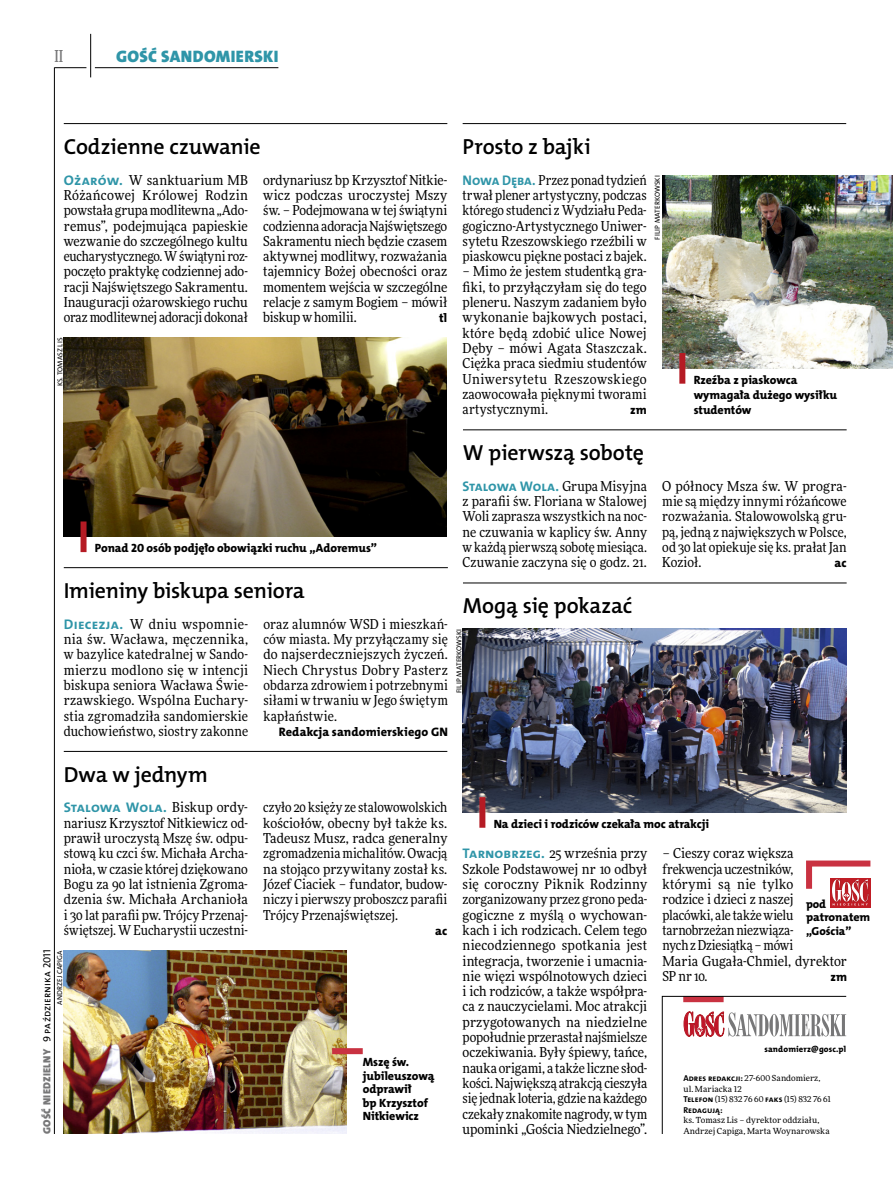
<style>
.page{position:relative;width:893px;height:1191px;background:#fff}
.page>*{position:absolute;margin:0;border:0;box-sizing:border-box;transform-origin:0 0}
.t1{font:21.9px "The Mix HP6 Se Bld";letter-spacing:-.01em;color:#000}
.t2{font:16.65px "The Mix HP9 Blk";letter-spacing:.02em;color:#2f95a8}
.t3{font:500 16.5px "Freeday Narrow";color:#777778;scale:.9 1}
.t4{font:13.95px "The Mix HP7 Bld";letter-spacing:-.005em;color:#2f95a8}
.t5{font:13.65px/15.3px "Freeday Narrow News";color:#000;text-align:justify}
.t6{font:12.3px "The Mix HP8 Ex Bld";letter-spacing:.01em;color:#000}
.t7{font:12px/13.5px "The Mix HP8 Ex Bld";letter-spacing:-.005em;color:#000}
.t8{font:11.7px/13.5px "The Mix HP8 Ex Bld";letter-spacing:-.005em;color:#000}
.t9{font:10.5px "The Mix HP5 Plain";letter-spacing:.015em;color:#000}
.t10{font:8.55px "The Mix HP8 Ex Bld";letter-spacing:.015em;color:#000}
.t11{font:8.55px "The Mix HP7 Bld";color:#000}
.t12{font:8.4px/10.5px "Freeday News";letter-spacing:.01em;color:#000}
.t13{font:7.2px "The Mix HP5 Plain";letter-spacing:.015em;color:#000}
.s1{font-family:"The Mix HP7 Bld";font-size:13.95px;color:#2f95a8}
.s2{font-family:"Freeday Narrow News";font-size:13.65px;color:#000}
.s3{font-family:"The Mix HP9 Blk";color:#777778}
.s4{font-family:"The Mix HP7 Bld";font-size:8.55px}
</style>
<div class="page">
<hr style="left:54px;top:67px;width:1px;height:1067px;background:#000">
<hr style="left:90px;top:34px;width:1px;height:43px;background:#000">
<hr style="left:54px;top:67px;width:32px;height:1px;background:#000">
<hr style="left:95px;top:67px;width:183px;height:1px;background:#000">
<svg style="left:662px;top:996px;width:185px;height:138px"></svg>
<hr style="left:64px;top:123px;width:383px;height:1px;background:#000">
<img style="left:64px;top:338px;width:382px;height:199px">
<img style="left:463px;top:628px;width:383px;height:184px">
<div style="left:81px;top:521px;width:6px;height:31px;background:#b51b24"></div>
<hr style="left:64px;top:567px;width:384px;height:1px;background:#000">
<hr style="left:463px;top:429px;width:384px;height:1px;background:#000">
<hr style="left:463px;top:583px;width:384px;height:1px;background:#000">
<svg style="left:830px;top:905px;width:40px;height:2px"></svg>
<svg style="left:806px;top:860px;width:65px;height:45px"></svg>
<hr style="left:64px;top:751px;width:383px;height:1px;background:#000">
<img style="left:64px;top:950px;width:283px;height:183px">
<hr style="left:463px;top:123px;width:383px;height:1px;background:#000">
<div style="left:479px;top:797px;width:6px;height:30px;background:#b51b24"></div>
<img style="left:663px;top:175px;width:230px;height:193px">
<div style="left:679px;top:353px;width:6px;height:31px;background:#b51b24"></div>
<div style="left:332px;top:1048px;width:31px;height:6px;background:#c93241"></div>
<p class="t3" style="left:54px;top:46px;width:11px">II</p>
<p class="t2" style="left:116px;top:46px;width:164px">GOŚĆ SANDOMIERSKI</p>
<h1 class="t1" style="left:64px;top:132px;width:198px">Codzienne czuwanie</h1>
<p class="t5" style="left:64px;top:172px;width:186px"><span class="s1">Ożarów.</span> W sanktuarium MB Różańcowej Królowej Rodzin powstała grupa modlitewna „Ado&shy;remus”, podejmująca papieskie wezwanie do szczególnego kultu eucharystycznego. W świątyni roz&shy;poczęto praktykę codziennej ado&shy;racji Najświętszego Sakramentu.<br>Inauguracji ożarowskiego ruchu oraz modlitewnej adoracji dokonał</p>
<p class="t5" style="left:263px;top:172px;width:186px">ordynariusz bp Krzysztof Nitkie&shy;wicz podczas uroczystej Mszy św. – Podejmowana w tej świątyni codzienna adoracja Najświętszego Sakramentu niech będzie czasem aktywnej modlitwy, rozważania tajemnicy Bożej obecności oraz momentem wejścia w szczególne relacje z samym Bogiem – mówił biskup w homilii.</p>
<p class="t6" style="left:439px;top:310px;width:10px">tl</p>
<p class="t13" style="left:55px;top:386px;width:50px;rotate:-90deg">Ks. Tomasz Lis</p>
<h1 class="t1" style="left:463px;top:132px;width:130px">Prosto z bajki</h1>
<p class="t5" style="left:463px;top:172px;width:186px"><span class="s1">Nowa Dęba.</span> Przez ponad tydzień trwał plener artystyczny, podczas którego studenci z Wydziału Peda&shy;gogiczno-Artystycznego Uniwer&shy;sytetu Rzeszowskiego rzeźbili w piaskowcu piękne postaci z bajek.</p>
<p class="t5" style="left:463px;top:264px;width:186px">– Mimo że jestem studentką gra&shy;fiki, to przyłączyłam się do tego pleneru. Naszym zadaniem było wykonanie bajkowych postaci, które będą zdobić ulice Nowej Dęby – mówi Agata Staszczak.<br>Ciężka praca siedmiu studentów Uniwersytetu Rzeszowskiego zaowocowała pięknymi tworami artystycznymi.</p>
<p class="t6" style="left:630px;top:402px;width:18px">zm</p>
<p class="t13" style="left:653px;top:240px;width:66px;rotate:-90deg">Filip Materkowski</p>
<p class="t7" style="left:694px;top:372px;width:145px;line-height:15.3px">Rzeźba z piaskowca wymagała dużego wysiłku studentów</p>
<p class="t7" style="left:95px;top:541px;width:284px">Ponad 20 osób podjęło obowiązki ruchu „Adoremus”</p>
<h1 class="t1" style="left:64px;top:576px;width:243px">Imieniny biskupa seniora</h1>
<p class="t5" style="left:64px;top:616px;width:186px"><span class="s1">Diecezja.</span> W dniu wspomnie&shy;nia św. Wacława, męczennika, w bazylice katedralnej w Sando&shy;mierzu modlono się w intencji biskupa seniora Wacława Świe&shy;rzawskiego. Wspólna Euchary&shy;stia zgromadziła sandomierskie duchowieństwo, siostry zakonne</p>
<p class="t5" style="left:263px;top:616px;width:186px">oraz alumnów WSD i mieszkań&shy;ców miasta. My przyłączamy się do najserdeczniejszych życzeń.<br>Niech Chrystus Dobry Pasterz obdarza zdrowiem i potrzebnymi siłami w trwaniu w Jego świętym kapłaństwie.</p>
<p class="t6" style="left:279px;top:724px;width:171px">Redakcja sandomierskiego GN</p>
<h1 class="t1" style="left:463px;top:439px;width:182px">W pierwszą sobotę</h1>
<p class="t4" style="left:463px;top:477px;width:186px">Stalowa Wola. <span class="s2">Grupa Misyjna</span></p>
<p class="t5" style="left:463px;top:493px;width:186px">z parafii św. Floriana w Stalowej Woli zaprasza wszystkich na noc&shy;ne czuwania w kaplicy św. Anny w każdą pierwszą sobotę miesiąca.<br>Czuwanie zaczyna się o godz. 21.</p>
<h1 class="t1" style="left:463px;top:592px;width:171px">Mogą się pokazać</h1>
<p class="t13" style="left:455px;top:693px;width:66px;rotate:-90deg">Filip Materkowski</p>
<p class="t5" style="left:662px;top:478px;width:186px">O północy Msza św. W progra&shy;mie są między innymi różańcowe rozważania. Stalowowolską gru&shy;pą, jedną z największych w Polsce, od 30 lat opiekuje się ks. prałat Jan Kozioł.</p>
<p class="t6" style="left:834px;top:555px;width:14px">ac</p>
<h1 class="t1" style="left:64px;top:760px;width:146px">Dwa w jednym</h1>
<p class="t4" style="left:64px;top:798px;width:186px">Stalowa Wola. <span class="s2">Biskup ordy-</span></p>
<p class="t5" style="left:64px;top:815px;width:186px">nariusz Krzysztof Nitkiewicz od&shy;prawił uroczystą Mszę św. odpu&shy;stową ku czci św. Michała Archa&shy;nioła, w czasie której dziękowano Bogu za 90 lat istnienia Zgroma&shy;dzenia św. Michała Archanioła i 30 lat parafii pw. Trójcy Przenaj&shy;świętszej. W Eucharystii uczestni-</p>
<p class="t9" style="left:40px;top:1134px;width:186px;rotate:-90deg"><span class="s3">GOŚĆ NIEDZIELNY</span> 9 października 2011</p>
<p class="t13" style="left:55px;top:1005px;width:56px;rotate:-90deg">Andrzej Capiga</p>
<p class="t5" style="left:263px;top:799px;width:186px">czyło 20 księży ze stalowowolskich kościołów, obecny był także ks.<br>Tadeusz Musz, radca generalny zgromadzenia michalitów. Owacją na stojąco przywitany został ks.<br>Józef Ciaciek – fundator, budow&shy;niczy i pierwszy proboszcz parafii Trójcy Przenajświętszej.</p>
<p class="t6" style="left:435px;top:923px;width:14px">ac</p>
<p class="t7" style="left:363px;top:1055px;width:73px">Mszę św. jubileuszową odprawił<br>bp Krzysztof<br>Nitkiewicz</p>
<p class="t7" style="left:494px;top:817px;width:217px">Na dzieci i rodziców czekała moc atrakcji</p>
<p class="t5" style="left:463px;top:845px;width:186px"><span class="s1">Tarnobrzeg.</span> 25 września przy Szkole Podstawowej nr 10 odbył się coroczny Piknik Rodzinny zorganizowany przez grono peda&shy;gogiczne z myślą o wychowan&shy;kach i ich rodzicach. Celem tego niecodziennego spotkania jest integracja, tworzenie i umacnia&shy;nie więzi wspólnotowych dzieci i ich rodziców, a także współpra&shy;ca z nauczycielami. Moc atrakcji przygotowanych na niedzielne popołudnie przerastał najśmielsze oczekiwania. Były śpiewy, tańce, nauka origami, a także liczne słod&shy;kości. Największą atrakcją cieszyła się jednak loteria, gdzie na każdego czekały znakomite nagrody, w tym upominki „Gościa Niedzielnego”.</p>
<p class="t5" style="left:662px;top:845px;width:186px;text-align:left">– Cieszy coraz większa frekwencja uczestników,<br>którymi są nie tylko<br>rodzice i dzieci z naszej placówki, ale także wielu tarnobrzeżan niezwiąza-<br>nych z Dziesiątką – mówi<br>Maria Gugała-Chmiel, dyrektor<br>SP nr 10.</p>
<p class="t8" style="left:806px;top:897px;width:66px">pod patronatem „Gościa”</p>
<p class="t6" style="left:830px;top:968px;width:18px">zm</p>
<p class="t10" style="left:764px;top:1043px;width:83px">sandomierz@gosc.pl</p>
<p class="t12" style="left:683px;top:1073px;width:149px"><span class="s4">Adres redakcji:</span> 27-600 Sandomierz, ul. Mariacka 12<br><span class="s4">Telefon</span> (15) 832 76 60 <span class="s4">faks</span> (15) 832 76 61</p>
<p class="t11" style="left:683px;top:1104px;width:41px">Redagują:</p>
<p class="t12" style="left:683px;top:1115px;width:148px">ks. Tomasz Lis – dyrektor oddziału,<br>Andrzej Capiga, Marta Woynarowska</p>
</div>
